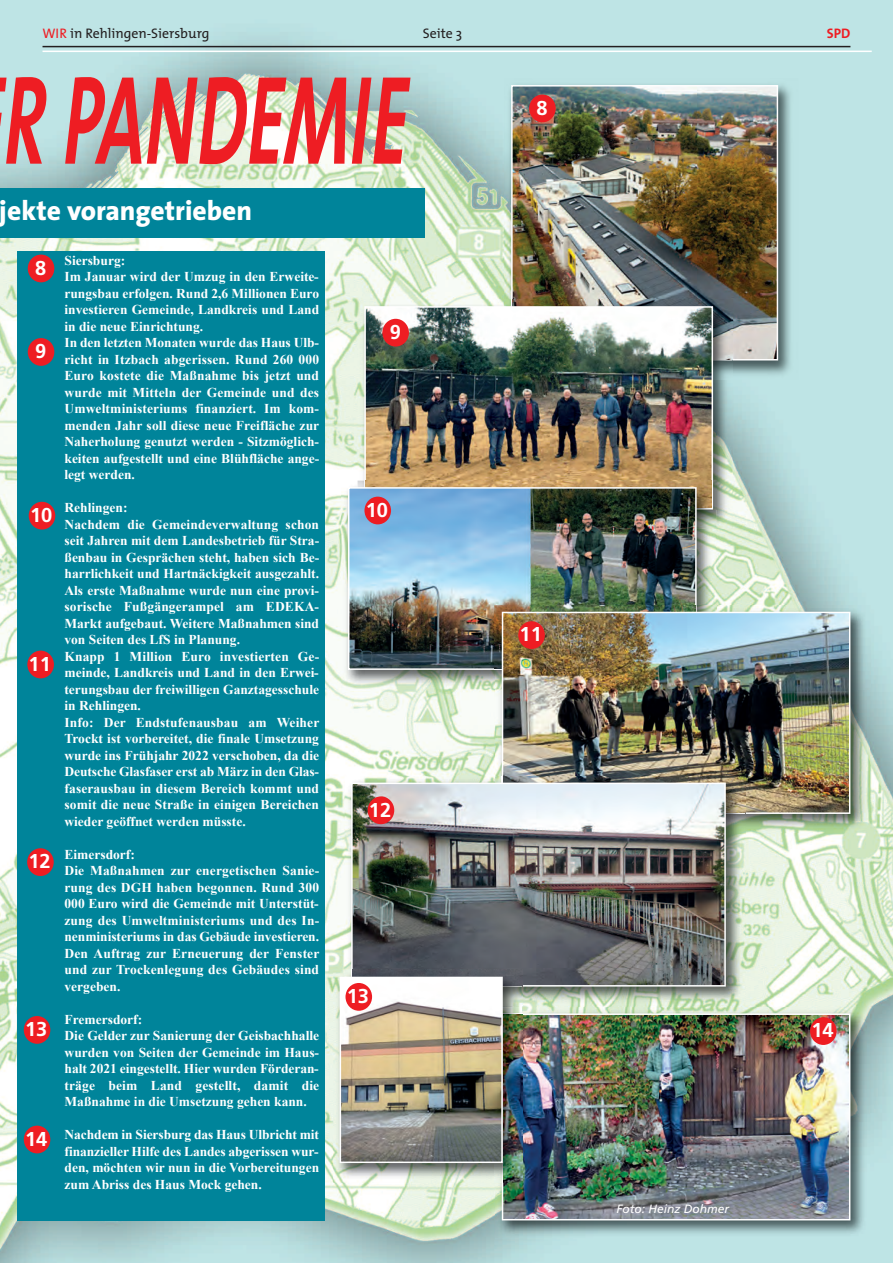
<style>
.page{position:relative;width:893px;height:1263px;background:#fff}
.page>*{position:absolute;margin:0;border:0;box-sizing:border-box;transform-origin:0 0}
.t1{font:italic 700 127.5px "The Sans";color:#ee1d23;scale:.6 1}
.t2{font:800 27.6px "The Sans";color:#fff}
.t3{font:700 20.1px "Frutiger";color:#fff}
.t4{font:13.8px "The Mix";color:#231f20}
.t5{font:700 13.8px "The Sans";color:#ee1d23}
.t6{font:700 13.5px/16.5px "Times New Roman";color:#fff}
.t7{font:italic 12px "Frutiger LT";color:#fff}
.s1{color:#ee1d23}
</style>
<div class="page">
<img style="left:0;top:0;width:893px;height:1263px">
<hr style="left:43px;top:51px;width:829px;height:1px;background:#fff">
<hr style="left:43px;top:46px;width:807px;height:1px;background:#231f20">
<div style="left:17px;top:251px;width:307px;height:969px;background:#00849a"></div>
<div style="left:0;top:188px;width:425px;height:50px;background:#00849a"></div>
<img style="left:504px;top:78px;width:294px;height:302px">
<img style="left:514px;top:88px;width:261px;height:269px">
<div style="left:511px;top:85px;width:267px;height:275px;border:2px solid #fff"></div>
<div style="left:529px;top:95px;width:27px;height:27px;background:#ee1d23;border-radius:50%"></div>
<img style="left:358px;top:299px;width:146px;height:182px">
<img style="left:504px;top:299px;width:229px;height:230px">
<img style="left:367px;top:309px;width:343px;height:172px">
<div style="left:364px;top:306px;width:349px;height:203px;border:2px solid #fff"></div>
<div style="left:382px;top:319px;width:27px;height:28px;background:#ee1d23;border-radius:50%"></div>
<img style="left:341px;top:481px;width:375px;height:208px">
<img style="left:358px;top:481px;width:358px;height:48px">
<img style="left:366px;top:481px;width:346px;height:27px">
<img style="left:351px;top:490px;width:343px;height:177px">
<div style="left:348px;top:487px;width:349px;height:183px;border:2px solid #fff"></div>
<div style="left:364px;top:497px;width:27px;height:27px;background:#ee1d23;border-radius:50%"></div>
<img style="left:495px;top:605px;width:375px;height:228px">
<img style="left:505px;top:615px;width:342px;height:196px">
<div style="left:502px;top:612px;width:348px;height:202px;border:2px solid #fff"></div>
<div style="left:518px;top:621px;width:27px;height:28px;background:#ee1d23;border-radius:50%"></div>
<div style="left:27px;top:651px;width:27px;height:27px;background:#ee1d23;border-radius:50%"></div>
<div style="left:29px;top:502px;width:26px;height:27px;background:#ee1d23;border-radius:50%"></div>
<div style="left:28px;top:338px;width:26px;height:28px;background:#ee1d23;border-radius:50%"></div>
<div style="left:28px;top:255px;width:26px;height:27px;background:#ee1d23;border-radius:50%"></div>
<img style="left:345px;top:776px;width:150px;height:194px">
<img style="left:522px;top:833px;width:223px;height:173px">
<img style="left:495px;top:776px;width:250px;height:57px">
<img style="left:354px;top:786px;width:369px;height:197px">
<div style="left:351px;top:783px;width:375px;height:203px;border:2px solid #fff"></div>
<div style="left:368px;top:796px;width:26px;height:28px;background:#ee1d23;border-radius:50%"></div>
<div style="left:27px;top:848px;width:27px;height:28px;background:#ee1d23;border-radius:50%"></div>
<img style="left:495px;top:1007px;width:375px;height:232px">
<img style="left:505px;top:1016px;width:342px;height:201px">
<div style="left:502px;top:1013px;width:348px;height:207px;border:2px solid #fff"></div>
<img style="left:333px;top:970px;width:189px;height:213px">
<img style="left:345px;top:970px;width:6px;height:7px">
<img style="left:503px;top:985px;width:19px;height:21px">
<svg style="left:351px;top:970px;width:2px;height:7px"></svg>
<img style="left:353px;top:970px;width:169px;height:15px">
<img style="left:503px;top:1007px;width:19px;height:6px">
<img style="left:495px;top:1163px;width:8px;height:20px">
<svg style="left:503px;top:1013px;width:19px;height:2px"></svg>
<img style="left:503px;top:1015px;width:19px;height:168px">
<img style="left:343px;top:980px;width:157px;height:180px">
<div style="left:340px;top:977px;width:163px;height:186px;border:2px solid #fff"></div>
<div style="left:345px;top:983px;width:27px;height:28px;background:#ee1d23;border-radius:50%"></div>
<div style="left:810px;top:1017px;width:27px;height:28px;background:#ee1d23;border-radius:50%"></div>
<div style="left:24px;top:1016px;width:26px;height:28px;background:#ee1d23;border-radius:50%"></div>
<div style="left:24px;top:1125px;width:26px;height:28px;background:#ee1d23;border-radius:50%"></div>
<p class="t4" style="left:42px;top:28px;width:169px"><span class="s1">WIR</span> in Rehlingen-Siersburg</p>
<p class="t4" style="left:423px;top:28px;width:41px">Seite 3</p>
<p class="t5" style="left:827px;top:27px;width:25px">SPD</p>
<h1 class="t1" style="left:4px;top:71px;width:675px">R PANDEMIE</h1>
<h2 class="t2" style="left:0;top:200px;width:254px">jekte vorangetrieben</h2>
<h3 class="t3" style="left:536px;top:100px;width:13px">8</h3>
<p class="t6" style="left:64px;top:252px;width:256px">Siersburg:<br>Im Januar wird der Umzug in den Erweite&shy;rungsbau erfolgen. Rund 2,6 Millionen Euro investieren Gemeinde, Landkreis und Land in die neue Einrichtung.<br>In den letzten Monaten wurde das Haus Ulb&shy;richt in Itzbach abgerissen. Rund 260 000<br>Euro kostete die Maßnahme bis jetzt und wurde mit Mitteln der Gemeinde und des Umweltministeriums finanziert. Im kom&shy;menden Jahr soll diese neue Freifläche zur Naherholung genutzt werden - Sitzmöglich&shy;keiten aufgestellt und eine Blühfläche ange&shy;legt werden.</p>
<p class="t6" style="left:64px;top:499px;width:256px">Rehlingen:<br>Nachdem die Gemeindeverwaltung schon seit Jahren mit dem Landesbetrieb für Stra&shy;ßenbau in Gesprächen steht, haben sich Be&shy;harrlichkeit und Hartnäckigkeit ausgezahlt.<br>Als erste Maßnahme wurde nun eine provi&shy;sorische Fußgängerampel am EDEKA-Markt aufgebaut. Weitere Maßnahmen sind von Seiten des LfS in Planung.<br>Knapp 1 Million Euro investierten Ge&shy;meinde, Landkreis und Land in den Erwei&shy;terungsbau der freiwilligen Ganztagesschule in Rehlingen.<br>Info: Der Endstufenausbau am Weiher Trockt ist vorbereitet, die finale Umsetzung wurde ins Frühjahr 2022 verschoben, da die Deutsche Glasfaser erst ab März in den Glas&shy;faserausbau in diesem Bereich kommt und somit die neue Straße in einigen Bereichen wieder geöffnet werden müsste.</p>
<p class="t6" style="left:64px;top:846px;width:256px">Eimersdorf:<br>Die Maßnahmen zur energetischen Sanie&shy;rung des DGH haben begonnen. Rund 300<br>000 Euro wird die Gemeinde mit Unterstüt&shy;zung des Umweltministeriums und des In&shy;nenministeriums in das Gebäude investieren.<br>Den Auftrag zur Erneuerung der Fenster und zur Trockenlegung des Gebäudes sind vergeben.</p>
<p class="t6" style="left:65px;top:1011px;width:256px">Fremersdorf:<br>Die Gelder zur Sanierung der Geisbachhalle wurden von Seiten der Gemeinde im Haus&shy;halt 2021 eingestellt. Hier wurden Förderan&shy;träge beim Land gestellt, damit die Maßnahme in die Umsetzung gehen kann.</p>
<p class="t6" style="left:65px;top:1126px;width:256px;text-align:justify">Nachdem in Siersburg das Haus Ulbricht mit finanzieller Hilfe des Landes abgerissen wur&shy;den, möchten wir nun in die Vorbereitungen zum Abriss des Haus Mock gehen.</p>
<h3 class="t3" style="left:35px;top:260px;width:13px">8</h3>
<h3 class="t3" style="left:390px;top:324px;width:13px">9</h3>
<h3 class="t3" style="left:35px;top:343px;width:13px">9</h3>
<h3 class="t3" style="left:366px;top:502px;width:24px">10</h3>
<h3 class="t3" style="left:30px;top:507px;width:24px">10</h3>
<h3 class="t3" style="left:520px;top:626px;width:24px">11</h3>
<h3 class="t3" style="left:29px;top:656px;width:24px">11</h3>
<h3 class="t3" style="left:369px;top:801px;width:24px">12</h3>
<h3 class="t3" style="left:28px;top:853px;width:24px">12</h3>
<h3 class="t3" style="left:347px;top:988px;width:24px">13</h3>
<h3 class="t3" style="left:25px;top:1021px;width:24px">13</h3>
<h3 class="t3" style="left:811px;top:1022px;width:24px">14</h3>
<h3 class="t3" style="left:25px;top:1131px;width:24px">14</h3>
<p class="t7" style="left:617px;top:1204px;width:114px">Foto: Heinz Dohmer</p>
</div>
